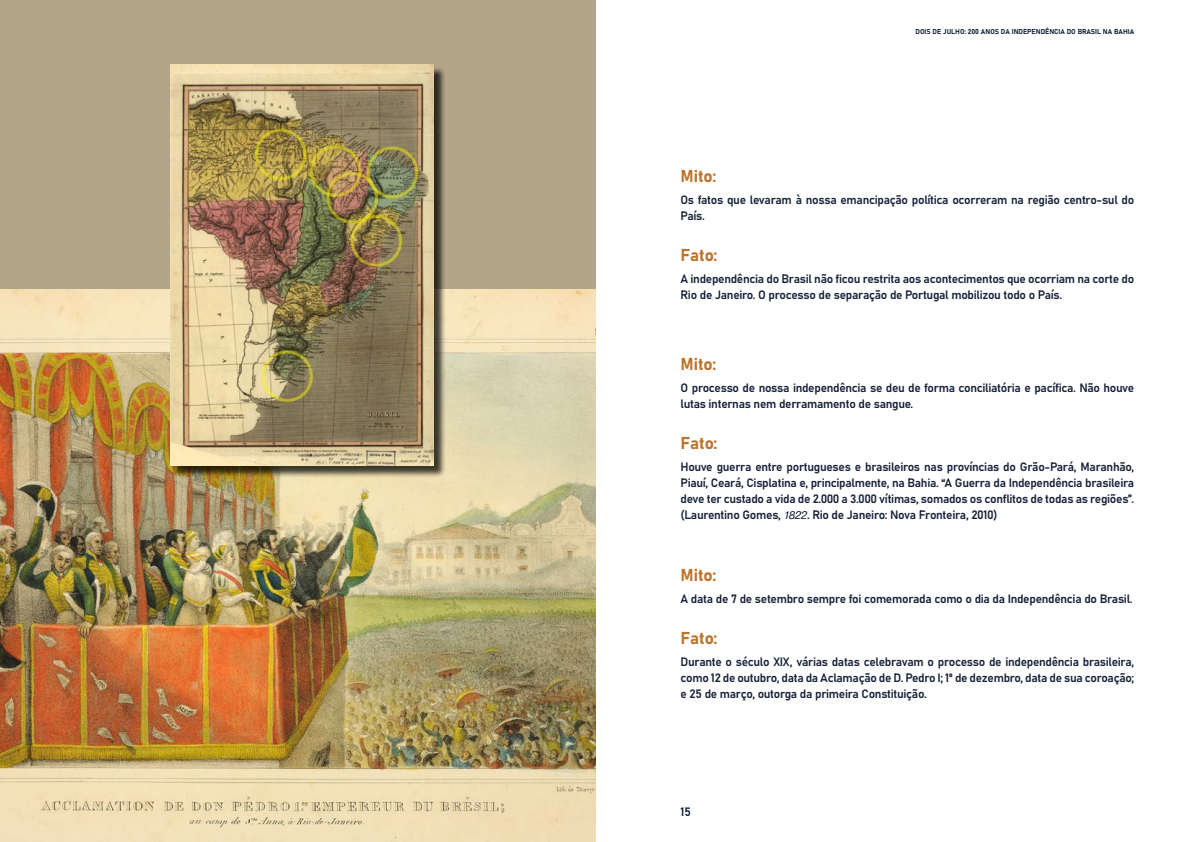
<style>
.page{position:relative;width:1191px;height:842px;background:#fff}
.page>*{position:absolute;margin:0;border:0;box-sizing:border-box;transform-origin:0 0}
.t1{font:17px "Bahnschrift";color:#be732a}
.t2{font:12px/16px "Bahnschrift";letter-spacing:-.025em;color:#152138}
.t3{font:12px "Bahnschrift";color:#152137}
.t4{font:7px "Bahnschrift";letter-spacing:-.01em;color:#132136}
.s1{font-family:"Pragmatica";font-style:italic;font-size:11px}
</style>
<div class="page">
<div style="left:0;top:0;width:595px;height:842px;background:#b3a588"></div>
<img style="left:0;top:290px;width:595px;height:552px">
<div style="left:172px;top:66px;width:274px;height:412px;background:#000;opacity:.75"></div>
<img style="left:170px;top:65px;width:264px;height:400px">
<p class="t4" style="left:915px;top:26px;width:220px">DOIS DE JULHO: 200 ANOS DA INDEPENDÊNCIA DO BRASIL NA BAHIA</p>
<h1 class="t1" style="left:680px;top:163px;width:37px">Mito:</h1>
<p class="t2" style="left:680px;top:191px;width:455px">Os fatos que levaram à nossa emancipação política ocorreram na região centro-sul do<br>País.</p>
<h1 class="t1" style="left:680px;top:242px;width:38px">Fato:</h1>
<p class="t2" style="left:680px;top:270px;width:455px">A independência do Brasil não ficou restrita aos acontecimentos que ocorriam na corte do<br>Rio de Janeiro. O processo de separação de Portugal mobilizou todo o País.</p>
<h1 class="t1" style="left:680px;top:351px;width:37px">Mito:</h1>
<p class="t2" style="left:680px;top:379px;width:455px">O processo de nossa independência se deu de forma conciliatória e pacífica. Não houve lutas internas nem derramamento de sangue.</p>
<h1 class="t1" style="left:680px;top:430px;width:38px">Fato:</h1>
<p class="t2" style="left:680px;top:458px;width:455px;text-align:justify">Houve guerra entre portugueses e brasileiros nas províncias do Grão-Pará, Maranhão, Piauí, Ceará, Cisplatina e, principalmente, na Bahia. “A Guerra da Independência brasileira deve ter custado a vida de 2.000 a 3.000 vítimas, somados os conflitos de todas as regiões”. (Laurentino Gomes, <span class="s1">1822</span>. Rio de Janeiro: Nova Fronteira, 2010)</p>
<h1 class="t1" style="left:680px;top:562px;width:37px">Mito:</h1>
<p class="t2" style="left:680px;top:590px;width:453px">A data de 7 de setembro sempre foi comemorada como o dia da Independência do Brasil.</p>
<h1 class="t1" style="left:680px;top:625px;width:38px">Fato:</h1>
<p class="t2" style="left:680px;top:653px;width:455px;text-align:justify">Durante o século XIX, várias datas celebravam o processo de independência brasileira, como 12 de outubro, data da Aclamação de D. Pedro I; 1º de dezembro, data de sua coroação; e 25 de março, outorga da primeira Constituição.</p>
<p class="t3" style="left:680px;top:803px;width:12px">15</p>
</div>
